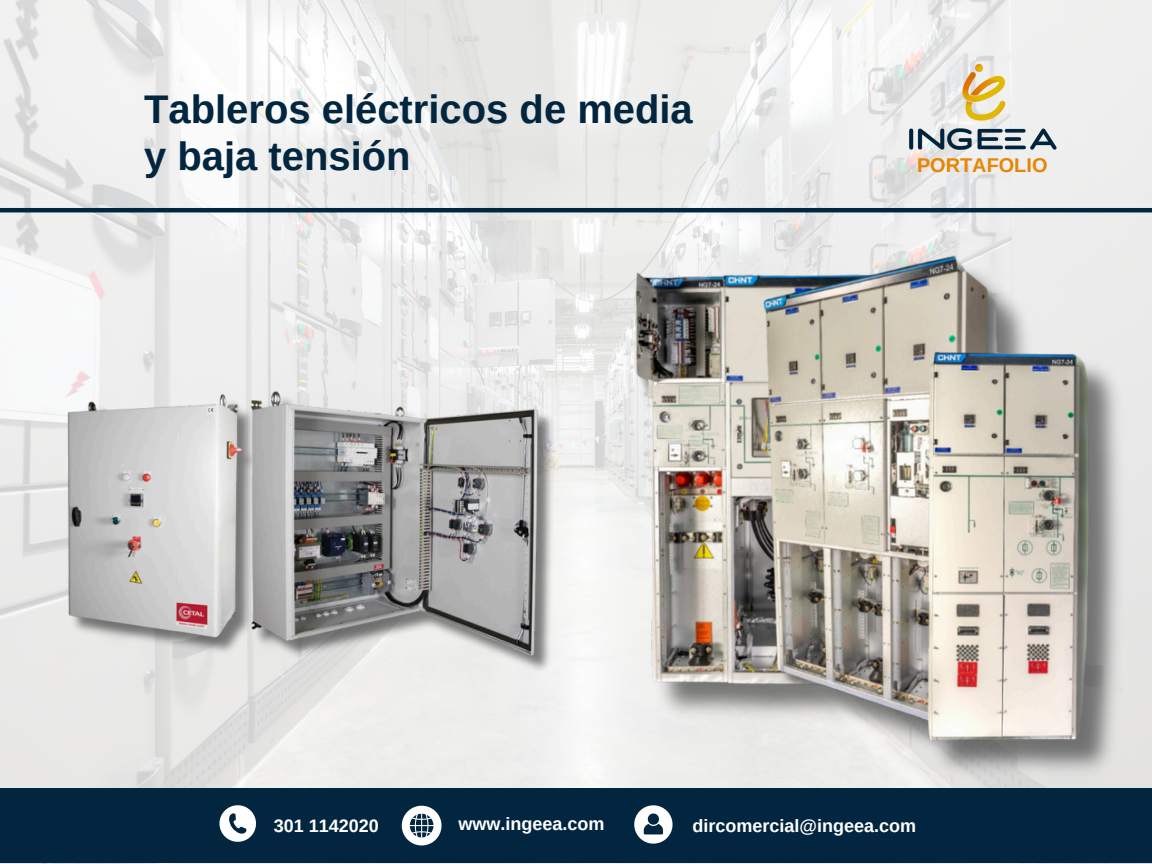
<style>
.page{position:relative;width:1152px;height:864px;background:#fff}
.page>*{position:absolute;margin:0;border:0;box-sizing:border-box;transform-origin:0 0}
.t1{font:700 40.05px/47.2px "Arimo";color:#022640}
.t2{font:700 19.95px "Arimo";color:#e78504}
.t3{font:700 18px "Arimo";color:#fff}
</style>
<div class="page">
<img style="left:0;top:0;width:1152px;height:864px">
<div style="left:0;top:788px;width:1152px;height:75px;background:#022640"></div>
<svg style="left:220px;top:805px;width:36px;height:37px"></svg>
<svg style="left:402px;top:806px;width:39px;height:39px"></svg>
<img style="left:899px;top:59px;width:166px;height:97px">
<hr style="left:0;top:208px;width:1152px;height:4px;background:#022640">
<img style="left:608px;top:181px;width:544px;height:683px">
<img style="left:22px;top:292px;width:586px;height:464px">
<p class="t1" style="left:144px;top:86px;width:550px">Tableros eléctricos de media y baja tensión</p>
<p class="t2" style="left:917px;top:154px;width:132px">PORTAFOLIO</p>
<p class="t3" style="left:274px;top:815px;width:107px">301 1142020</p>
<h1 class="t3" style="left:458px;top:813px;width:148px">www.ingeea.com</h1>
<p class="t3" style="left:693px;top:815px;width:225px">dircomercial@ingeea.com</p>
</div>
